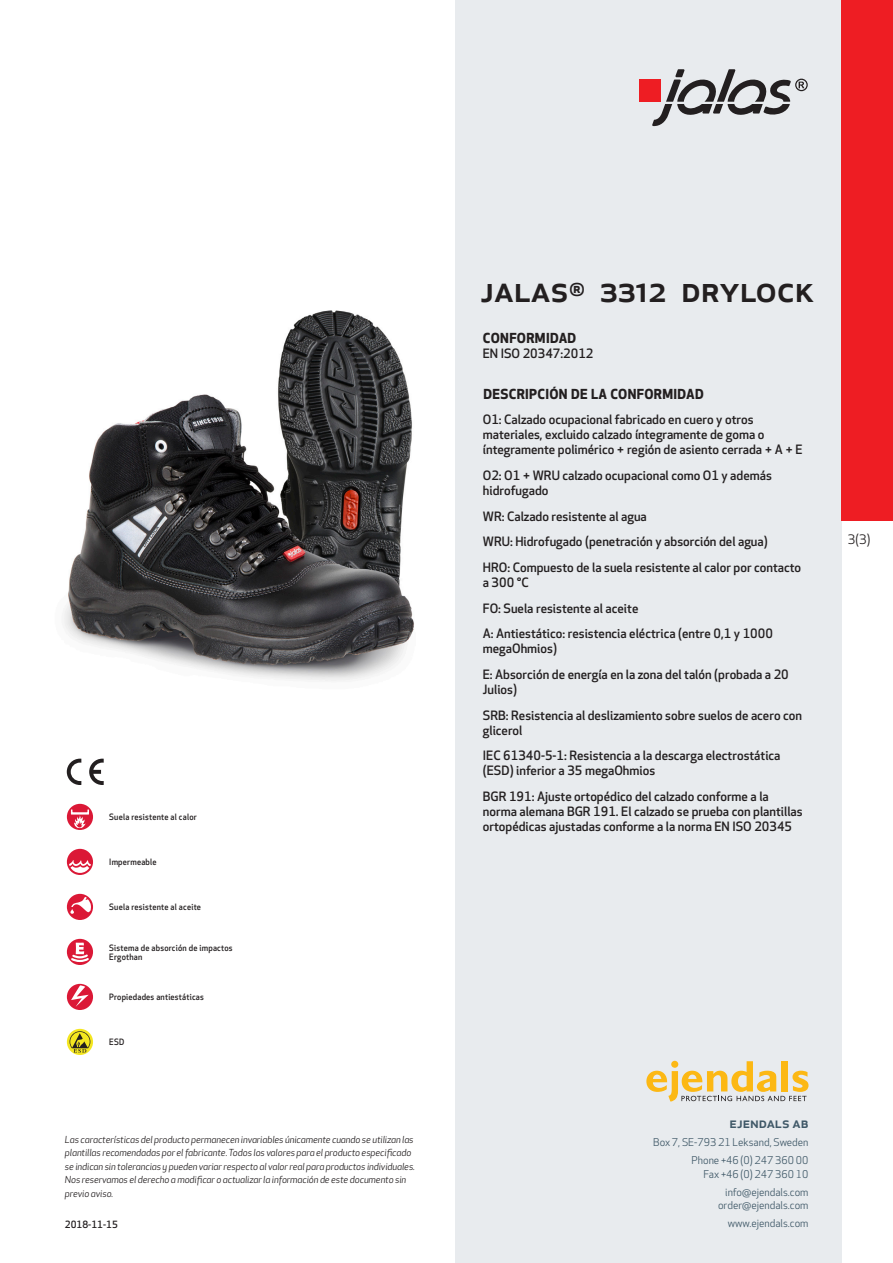
<style>
.page{position:relative;width:893px;height:1263px;background:#fff}
.page>*{position:absolute;margin:0;border:0;box-sizing:border-box;transform-origin:0 0}
.prodname{font:500 36px "Apex New";color:#231f20}
.t1{font:500 15px "Apex New";color:#405968}
.Funktion_body{font:700 13.5px "Apex New";letter-spacing:.025em;color:#231f20}
.t2{font:12.75px "Apex New";color:#231f20}
.Funktion_body-2{font:500 12.6px/15px "Apex New";color:#231f20}
.t3{font:10.5px/18px "Apex New";color:#405968;text-align:right}
.t4{font:500 9.75px "Apex New";color:#231f20}
.t5{font:italic 9.45px/13.5px "Apex New";letter-spacing:-.01em;color:#231f20}
.Artikel{font:500 8.55px/9px "Apex New";letter-spacing:.025em;color:#231f20;scale:.95 1}
</style>
<div class="page">
<div style="left:455px;top:0;width:387px;height:1263px;background:#e8ebee"></div>
<svg style="left:646px;top:1061px;width:162px;height:40px"></svg>
<img style="left:64px;top:310px;width:350px;height:371px">
<div style="left:842px;top:0;width:51px;height:520px;background:#ee1d23"></div>
<div style="left:67px;top:804px;width:26px;height:26px;background:#db1836;border-radius:50%"></div>
<svg style="left:71px;top:809px;width:18px;height:19px"></svg>
<div style="left:67px;top:849px;width:26px;height:26px;background:#db1836;border-radius:50%"></div>
<svg style="left:69px;top:860px;width:22px;height:13px"></svg>
<div style="left:67px;top:894px;width:26px;height:26px;background:#db1836;border-radius:50%"></div>
<svg style="left:70px;top:897px;width:21px;height:17px"></svg>
<svg style="left:67px;top:939px;width:26px;height:26px"></svg>
<svg style="left:69px;top:943px;width:22px;height:20px"></svg>
<div style="left:67px;top:984px;width:26px;height:26px;background:#db1836;border-radius:50%"></div>
<svg style="left:71px;top:985px;width:18px;height:22px"></svg>
<svg style="left:67px;top:1029px;width:26px;height:26px"></svg>
<svg style="left:70px;top:1031px;width:20px;height:22px"></svg>
<svg style="left:89px;top:759px;width:15px;height:26px"></svg>
<svg style="left:67px;top:759px;width:14px;height:26px"></svg>
<div style="left:639px;top:80px;width:22px;height:22px;background:#ee1d23"></div>
<svg style="left:652px;top:69px;width:156px;height:57px"></svg>
<p class="Artikel" style="left:109px;top:812px;width:94px">Suela resistente al calor</p>
<p class="Artikel" style="left:109px;top:857px;width:51px">Impermeable</p>
<p class="Artikel" style="left:109px;top:902px;width:98px">Suela resistente al aceite</p>
<p class="Artikel" style="left:109px;top:943px;width:131px">Sistema de absorción de impactos<br>Ergothan</p>
<p class="Artikel" style="left:109px;top:992px;width:101px">Propiedades antiestáticas</p>
<p class="Artikel" style="left:109px;top:1037px;width:17px">ESD</p>
<p class="t5" style="left:65px;top:1132px;width:352px">Las características del producto permanecen invariables únicamente cuando se utilizan las plantillas recomendadas por el fabricante. Todos los valores para el producto especificado se indican sin tolerancias y pueden variar respecto al valor real para productos individuales.<br>Nos reservamos el derecho a modificar o actualizar la información de este documento sin previo aviso.</p>
<p class="t4" style="left:65px;top:1218px;width:54px">2018-11-15</p>
<p class="prodname" style="left:480px;top:265px;width:336px">JALAS<sup>®</sup> 3312 Drylock</p>
<p class="Funktion_body" style="left:483px;top:328px;width:95px">CONFORMIDAD</p>
<p class="Funktion_body-2" style="left:483px;top:346px;width:112px">EN ISO 20347:2012</p>
<p class="Funktion_body" style="left:483px;top:384px;width:222px">DESCRIPCIÓN DE LA CONFORMIDAD</p>
<p class="Funktion_body-2" style="left:483px;top:412px;width:321px">O1: Calzado ocupacional fabricado en cuero y otros materiales, excluido calzado íntegramente de goma o íntegramente polimérico + región de asiento cerrada + A + E</p>
<p class="Funktion_body-2" style="left:483px;top:468px;width:291px">O2: O1 + WRU calzado ocupacional como O1 y además hidrofugado</p>
<p class="Funktion_body-2" style="left:483px;top:508px;width:165px">WR: Calzado resistente al agua</p>
<p class="Funktion_body-2" style="left:483px;top:534px;width:286px">WRU: Hidrofugado (penetración y absorción del agua)</p>
<p class="Funktion_body-2" style="left:483px;top:560px;width:320px">HRO: Compuesto de la suela resistente al calor por contacto a 300 °C</p>
<p class="Funktion_body-2" style="left:483px;top:600px;width:157px">FO: Suela resistente al aceite</p>
<p class="Funktion_body-2" style="left:483px;top:626px;width:292px">A: Antiestático: resistencia eléctrica (entre 0,1 y 1000 megaOhmios)</p>
<p class="Funktion_body-2" style="left:483px;top:667px;width:307px">E: Absorción de energía en la zona del talón (probada a 20<br>Julios)</p>
<p class="Funktion_body-2" style="left:483px;top:707px;width:321px">SRB: Resistencia al deslizamiento sobre suelos de acero con glicerol</p>
<p class="Funktion_body-2" style="left:483px;top:748px;width:299px">IEC 61340-5-1: Resistencia a la descarga electrostática (ESD) inferior a 35 megaOhmios</p>
<p class="Funktion_body-2" style="left:483px;top:788px;width:321px">BGR 191: Ajuste ortopédico del calzado conforme a la norma alemana BGR 191. El calzado se prueba con plantillas ortopédicas ajustadas conforme a la norma EN ISO 20345</p>
<p class="t2" style="left:848px;top:531px;width:24px">3(3)</p>
<p class="t1" style="left:729px;top:1113px;width:80px">ejendals ab</p>
<p class="t3" style="left:653px;top:1133px;width:157px">Box 7, SE-793 21 Leksand, Sweden<br>Phone +46 (0) 247 360 00</p>
<p class="t3" style="left:703px;top:1165px;width:107px">Fax +46 (0) 247 360 10 info@ejendals.com</p>
<p class="t3" style="left:718px;top:1196px;width:92px">order@ejendals.com</p>
<p class="t3" style="left:728px;top:1215px;width:82px">www.ejendals.com</p>
</div>
